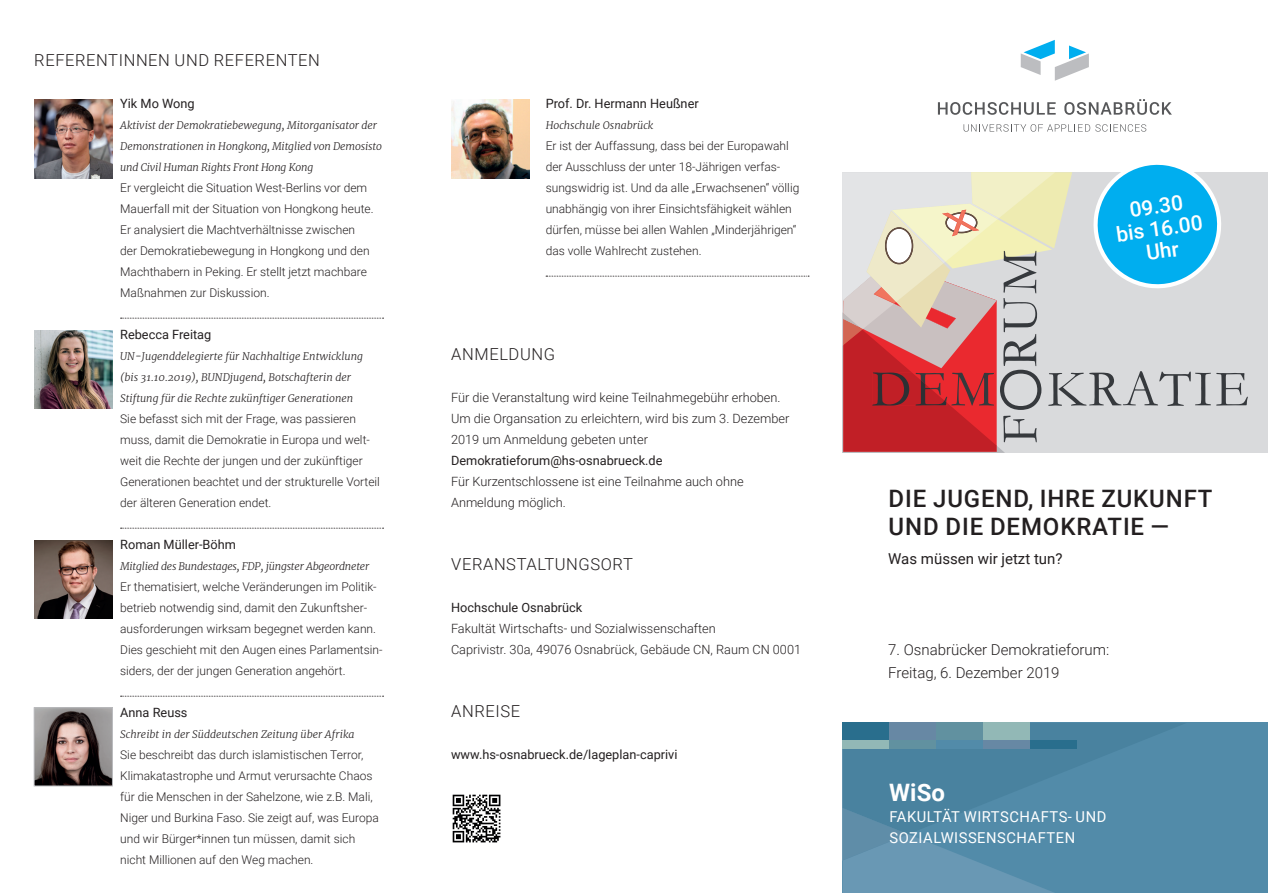
<style>
.page{position:relative;width:1268px;height:893px;background:#fff}
.page>*{position:absolute;margin:0;border:0;box-sizing:border-box;transform-origin:0 0}
.t1{font:52.05px "Garamond";letter-spacing:.05em;color:#36393d}
.t2{font:500 24px/28.5px "Roboto";letter-spacing:.035em;color:#231f20}
.t3{font:700 24px "Roboto";color:#fff}
.t4{font:500 21px/22.5px "Roboto";color:#fff;text-align:center}
.t5{font:300 16.5px "Roboto";letter-spacing:.035em;color:#231f20}
.t6{font:300 15px/22.5px "Roboto";color:#231f20}
.t7{font:15px/21px "Roboto";letter-spacing:.035em;color:#fff}
.t8{font:15px "Roboto";color:#231f20}
.t9{font:300 12.75px/21px "Roboto";color:#231f20}
.t10{font:12.75px "Roboto";color:#231f20}
.t11{font:300 12px/21px "Roboto";color:#231f20}
.t12{font:italic 300 10.5px/21px "Merriweather";color:#231f20}
.t13{font:italic 300 10.5px "Merriweather";letter-spacing:-.02em;color:#231f20}
.s1{color:#2c3034}
.s2{font-family:"Copperplate Gothic";font-weight:300;font-size:58.2px}
</style>
<div class="page">
<div style="left:842px;top:723px;width:425px;height:170px;background:#528ba9"></div>
<svg style="left:842px;top:723px;width:235px;height:85px;fill:#49829f"></svg>
<svg style="left:842px;top:808px;width:212px;height:85px"></svg>
<div style="left:842px;top:172px;width:425px;height:281px;background:#d9dadc"></div>
<svg style="left:842px;top:172px;width:229px;height:281px"></svg>
<img style="left:34px;top:331px;width:78px;height:78px">
<img style="left:34px;top:540px;width:78px;height:78px">
<img style="left:451px;top:100px;width:78px;height:78px">
<svg style="left:120px;top:696px;width:263px;height:1px"></svg>
<svg style="left:120px;top:528px;width:263px;height:1px"></svg>
<img style="left:36px;top:710px;width:74px;height:74px">
<div style="left:34px;top:708px;width:78px;height:78px;border:1px solid #bcbdc0"></div>
<svg style="left:546px;top:276px;width:262px;height:1px"></svg>
<svg style="left:120px;top:318px;width:263px;height:1px"></svg>
<img style="left:34px;top:100px;width:78px;height:78px">
<svg style="left:452px;top:794px;width:49px;height:49px"></svg>
<svg style="left:452px;top:795px;width:48px;height:47px"></svg>
<svg style="left:937px;top:102px;width:118px;height:13px"></svg>
<svg style="left:1064px;top:99px;width:107px;height:16px"></svg>
<svg style="left:963px;top:124px;width:126px;height:8px"></svg>
<svg style="left:1095px;top:124px;width:51px;height:8px"></svg>
<svg style="left:1020px;top:40px;width:68px;height:41px"></svg>
<div style="left:842px;top:723px;width:47px;height:17px;background:#296e8d"></div>
<div style="left:842px;top:740px;width:47px;height:8px;background:#92b8b6"></div>
<div style="left:889px;top:723px;width:46px;height:17px;background:#6788a4"></div>
<div style="left:889px;top:740px;width:46px;height:8px;background:#6191a0"></div>
<div style="left:935px;top:723px;width:47px;height:17px;background:#6191a0"></div>
<div style="left:935px;top:740px;width:47px;height:8px;background:#528ba9"></div>
<div style="left:982px;top:723px;width:47px;height:17px;background:#92b8b6"></div>
<div style="left:982px;top:740px;width:47px;height:8px;background:#6788a4"></div>
<div style="left:1029px;top:740px;width:47px;height:8px;background:#296e8d"></div>
<svg style="left:1093px;top:164px;width:128px;height:125px"></svg>
<h3 class="t5" style="left:34px;top:48px;width:287px">REFERENTINNEN UND REFERENTEN</h3>
<p class="t10" style="left:120px;top:94px;width:76px">Yik Mo Wong</p>
<p class="t12" style="left:120px;top:114px;width:263px">Aktivist der Demokratiebewegung, Mitorganisator der<br>Demonstrationen in Hongkong, Mitglied von Demosisto und Civil Human Rights Front Hong Kong</p>
<p class="t11" style="left:120px;top:177px;width:255px">Er vergleicht die Situation West-Berlins vor dem Mauerfall mit der Situation von Hongkong heute.<br>Er analysiert die Machtverhältnisse zwischen der Demokratiebewegung in Hongkong und den Machthabern in Peking. Er stellt jetzt machbare Maßnahmen zur Diskussion.</p>
<p class="t10" style="left:120px;top:325px;width:93px">Rebecca Freitag</p>
<p class="t12" style="left:120px;top:345px;width:244px">UN-Jugenddelegierte für Nachhaltige Entwicklung (bis 31.10.2019), BUNDjugend, Botschafterin der<br>Stiftung für die Rechte zukünftiger Generationen</p>
<p class="t11" style="left:120px;top:408px;width:261px">Sie befasst sich mit der Frage, was passieren muss, damit die Demokratie in Europa und welt&shy;weit die Rechte der jungen und der zukünftiger Generationen beachtet und der strukturelle Vorteil der älteren Generation endet.</p>
<p class="t10" style="left:120px;top:535px;width:117px">Roman Müller-Böhm</p>
<p class="t13" style="left:120px;top:559px;width:251px">Mitglied des Bundestages, FDP, jüngster Abgeordneter</p>
<p class="t11" style="left:120px;top:576px;width:264px">Er thematisiert, welche Veränderungen im Politik&shy;betrieb notwendig sind, damit den Zukunftsher&shy;ausforderungen wirksam begegnet werden kann.<br>Dies geschieht mit den Augen eines Parlamentsin&shy;siders, der der jungen Generation angehört.</p>
<p class="t10" style="left:120px;top:703px;width:69px">Anna Reuss</p>
<p class="t12" style="left:120px;top:723px;width:236px">Schreibt in der Süddeutschen Zeitung über Afrika</p>
<p class="t11" style="left:120px;top:744px;width:260px">Sie beschreibt das durch islamistischen Terror, Klimakatastrophe und Armut verursachte Chaos für die Menschen in der Sahelzone, wie z.B. Mali, Niger und Burkina Faso. Sie zeigt auf, was Europa und wir Bürger*innen tun müssen, damit sich nicht Millionen auf den Weg machen.</p>
<p class="t10" style="left:545px;top:94px;width:154px">Prof. Dr. Hermann Heußner</p>
<p class="t12" style="left:545px;top:114px;width:109px">Hochschule Osnabrück</p>
<p class="t11" style="left:545px;top:135px;width:255px">Er ist der Auffassung, dass bei der Europawahl der Ausschluss der unter 18-Jährigen verfas&shy;sungswidrig ist. Und da alle „Erwachsenen“ völlig unabhängig von ihrer Einsichtsfähigkeit wählen dürfen, müsse bei allen Wahlen „Minderjährigen“ das volle Wahlrecht zustehen.</p>
<h3 class="t5" style="left:451px;top:342px;width:105px">ANMELDUNG</h3>
<p class="t9" style="left:451px;top:386px;width:340px">Für die Veranstaltung wird keine Teilnahmegebühr erhoben.<br>Um die Organsation zu erleichtern, wird bis zum 3. Dezember<br>2019 um Anmeldung gebeten unter</p>
<p class="t10" style="left:451px;top:451px;width:213px">Demokratieforum@hs-osnabrueck.de</p>
<p class="t9" style="left:451px;top:470px;width:294px">Für Kurzentschlossene ist eine Teilnahme auch ohne<br>Anmeldung möglich.</p>
<h3 class="t5" style="left:451px;top:552px;width:183px">VERANSTALTUNGSORT</h3>
<p class="t10" style="left:451px;top:598px;width:133px">Hochschule Osnabrück</p>
<p class="t9" style="left:451px;top:617px;width:351px">Fakultät Wirtschafts- und Sozialwissenschaften<br>Caprivistr. 30a, 49076 Osnabrück, Gebäude CN, Raum CN 0001</p>
<h3 class="t5" style="left:451px;top:699px;width:70px">ANREISE</h3>
<p class="t10" style="left:451px;top:745px;width:228px">www.hs-osnabrueck.de/lageplan-caprivi</p>
<h3 class="t4" style="left:1111px;top:200px;width:88px;rotate:-8deg">09.30 bis 16.00<br>Uhr</h3>
<h1 class="t1" style="left:984px;top:444px;width:195px;rotate:-90deg">F RUM</h1>
<h1 class="t1" style="left:871px;top:354px;width:379px"><span class="s1">DE</span>M<span class="s2">O</span>KRATIE</h1>
<h2 class="t2" style="left:888px;top:483px;width:325px">DIE JUGEND, IHRE ZUKUNFT<br>UND DIE DEMOKRATIE —</h2>
<p class="t8" style="left:888px;top:548px;width:176px">Was müssen wir jetzt tun?</p>
<p class="t6" style="left:888px;top:638px;width:222px">7. Osnabrücker Demokratieforum:<br>Freitag, 6. Dezember 2019</p>
<h2 class="t3" style="left:889px;top:775px;width:57px">WiSo</h2>
<p class="t7" style="left:889px;top:805px;width:218px">FAKULTÄT WIRTSCHAFTS- UND<br>SOZIALWISSENSCHAFTEN</p>
</div>
